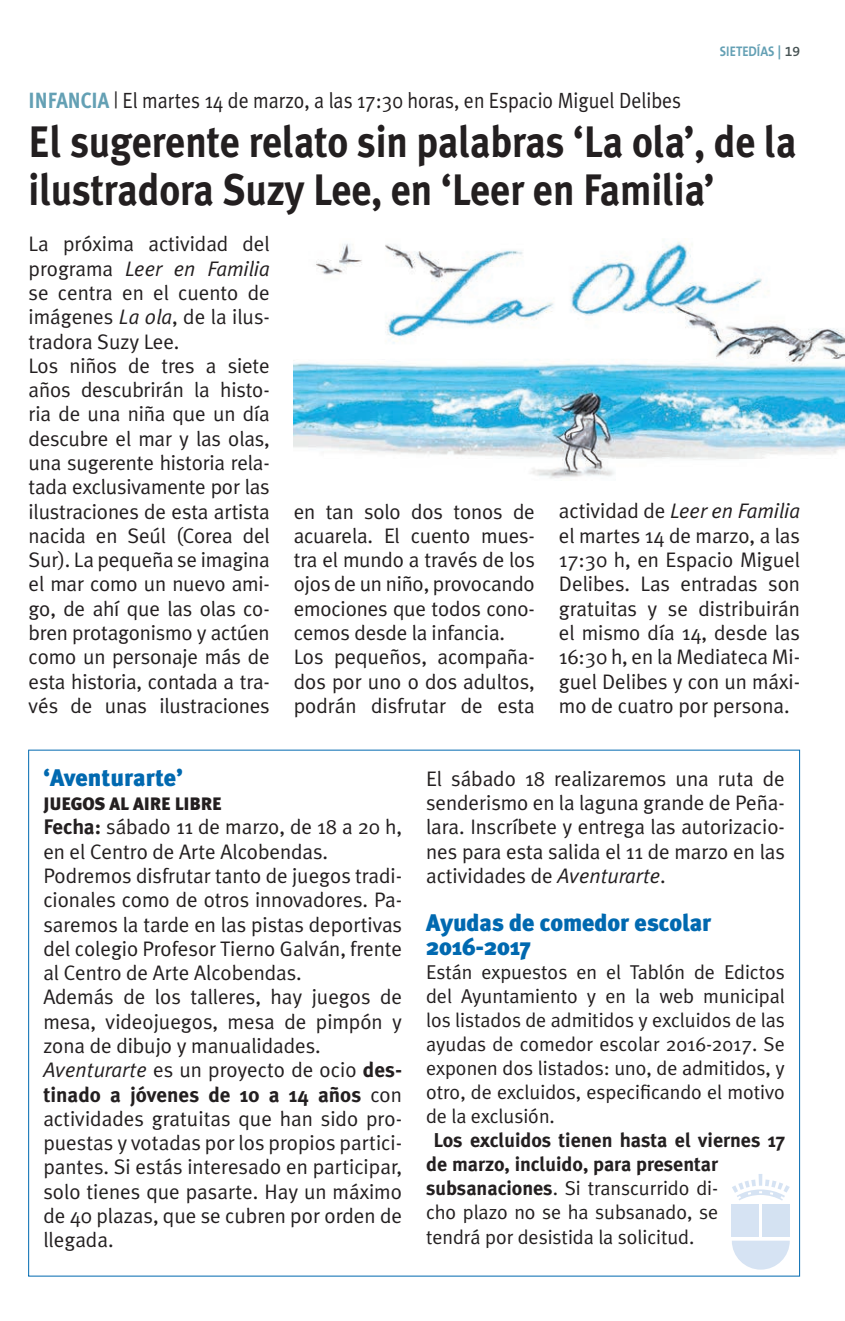
<style>
.page{position:relative;width:845px;height:1321px;background:#fff}
.page>*{position:absolute;margin:0;border:0;box-sizing:border-box;transform-origin:0 0}
.t1{font:700 44px/48px "Meta Plus";letter-spacing:-.005em;color:#231f20;scale:.9 1}
.t2{font:900 24px/24px "Meta Plus";letter-spacing:-.005em;color:#0169b0}
.t3{font:22px "Meta Plus Normal";color:#231f20;scale:.9 1}
.t4{font:21px/24.2px "Meta Plus Normal";letter-spacing:-.005em;color:#231f20}
.t5{font:700 21px "Meta Plus";color:#231f20}
.t6{font:20px/24px "Meta Plus Normal";letter-spacing:-.005em;color:#231f20;text-align:justify}
.t7{font:700 20px/24px "Meta Plus";letter-spacing:-.005em;color:#231f20}
.t8{font:900 18px "Meta Plus";letter-spacing:-.005em;color:#231f20}
.t9{font:700 14px "The Sans B7";color:#64a0b4;scale:.9 1}
.s1{font-family:"The Sans B6";font-weight:600;color:#475354}
.s2{font-family:"Meta Plus";font-weight:700;color:#64a0b4}
.s3{font-style:italic}
.s4{font-family:"Meta Plus";font-weight:700}
.s5{font-family:"Meta Plus Normal";font-weight:400}
</style>
<div class="page">
<img style="left:293px;top:242px;width:552px;height:237px">
<svg style="left:28px;top:749px;width:772px;height:527px"></svg>
<div style="left:731px;top:1204px;width:27px;height:32px;background:#d6e3f3"></div>
<svg style="left:758px;top:1173px;width:4px;height:6px"></svg>
<svg style="left:731px;top:1179px;width:58px;height:21px"></svg>
<svg style="left:731px;top:1240px;width:58px;height:29px"></svg>
<div style="left:762px;top:1204px;width:27px;height:32px;background:#d4e2f2"></div>
<p class="t9" style="left:719px;top:44px;width:91px">SIETEDÍAS | <span class="s1">19</span></p>
<p class="t3" style="left:29px;top:88px;width:726px"><span class="s2">INFANCIA</span> | El martes 14 de marzo, a las 17:30 horas, en Espacio Miguel Delibes</p>
<h1 class="t1" style="left:29px;top:117px;width:854px">El sugerente relato sin palabras ‘La ola’, de la ilustradora Suzy Lee, en ‘Leer en Familia’</h1>
<p class="t4" style="left:29px;top:232px;width:243px">La próxima actividad del programa <span class="s3">Leer en Familia </span>se centra en el cuento de imágenes <span class="s3">La ola</span>, de la ilus&shy;tradora Suzy Lee.<br>Los niños de tres a siete años descubrirán la histo&shy;ria de una niña que un día descubre el mar y las olas, una sugerente historia rela&shy;tada exclusivamente por las ilustraciones de esta artista nacida en Seúl (Corea del<br>Sur). La pequeña se imagina el mar como un nuevo ami&shy;go, de ahí que las olas co&shy;bren protagonismo y actúen como un personaje más de esta historia, contada a tra&shy;vés de unas ilustraciones</p>
<p class="t4" style="left:294px;top:499px;width:243px">en tan solo dos tonos de acuarela. El cuento mues&shy;tra el mundo a través de los ojos de un niño, provocando emociones que todos cono&shy;cemos desde la infancia.<br>Los pequeños, acompaña&shy;dos por uno o dos adultos, podrán disfrutar de esta</p>
<p class="t4" style="left:559px;top:499px;width:243px;text-align:justify">actividad de <span class="s3">Leer en Familia </span>el martes 14 de marzo, a las 17:30 h, en Espacio Miguel Delibes. Las entradas son gratuitas y se distribuirán el mismo día 14, desde las 16:30 h, en la Mediateca Mi&shy;guel Delibes y con un máxi&shy;mo de cuatro por persona.</p>
<p class="t2" style="left:43px;top:765px;width:141px">‘Aventurarte’</p>
<p class="t8" style="left:43px;top:793px;width:180px">JUEGOS AL AIRE LIBRE</p>
<p class="t4" style="left:43px;top:814px;width:360px"><span class="s4">Fecha:</span> sábado 11 de marzo, de 18 a 20 h, en el Centro de Arte Alcobendas.<br>Podremos disfrutar tanto de juegos tradi&shy;cionales como de otros innovadores. Pa&shy;saremos la tarde en las pistas deportivas del colegio Profesor Tierno Galván, frente al Centro de Arte Alcobendas.<br>Además de los talleres, hay juegos de mesa, videojuegos, mesa de pimpón y zona de dibujo y manualidades.<br><span class="s3">Aventurarte</span> es un proyecto de ocio <span class="s4">des-</span></p>
<p class="t5" style="left:43px;top:1082px;width:360px">tinado a jóvenes de 10 a 14 años <span class="s5">con</span></p>
<p class="t4" style="left:43px;top:1106px;width:360px;text-align:justify">actividades gratuitas que han sido pro&shy;puestas y votadas por los propios partici&shy;pantes. Si estás interesado en participar, solo tienes que pasarte. Hay un máximo de 40 plazas, que se cubren por orden de llegada.</p>
<p class="t4" style="left:426px;top:766px;width:360px;text-align:justify">El sábado 18 realizaremos una ruta de senderismo en la laguna grande de Peña&shy;lara. Inscríbete y entrega las autorizacio&shy;nes para esta salida el 11 de marzo en las actividades de <span class="s3">Aventurarte</span>.</p>
<p class="t2" style="left:426px;top:910px;width:287px">Ayudas de comedor escolar<br>2016-2017</p>
<p class="t6" style="left:426px;top:960px;width:360px">Están expuestos en el Tablón de Edictos del Ayuntamiento y en la web municipal los listados de admitidos y excluidos de las ayudas de comedor escolar 2016-2017. Se exponen dos listados: uno, de admitidos, y otro, de excluidos, especificando el motivo de la exclusión.</p>
<p class="t7" style="left:426px;top:1128px;width:360px;text-indent:7px">Los excluidos tienen hasta el viernes 17 de marzo, incluido, para presentar</p>
<p class="t6" style="left:426px;top:1176px;width:293px"><span class="s4">subsanaciones</span>. Si transcurrido di&shy;cho plazo no se ha subsanado, se tendrá por desistida la solicitud.</p>
</div>
